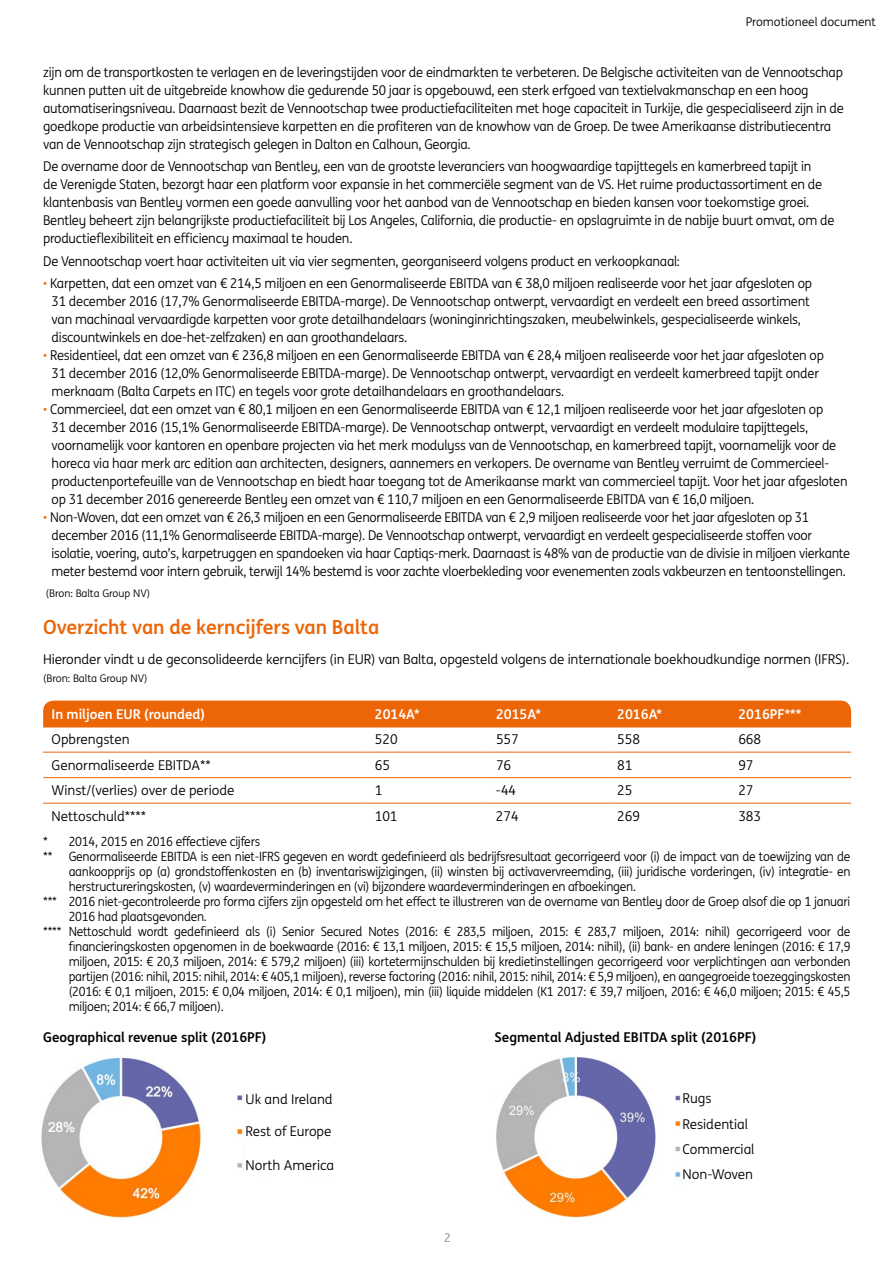
<style>
.page{position:relative;width:893px;height:1263px;background:#fff}
.page>*{position:absolute;margin:0;border:0;box-sizing:border-box;transform-origin:0 0}
.t1{font:700 19.5px "ING Me";color:#ec6608}
.t2{font:13.5px/18px "ING Me";letter-spacing:-.015em;color:#000;scale:.96 1}
.t3{font:13.5px/18px "ING Me";letter-spacing:-.015em;color:#000;scale:.95 1}
.t4{font:13.5px/26.4px "ING Me";letter-spacing:-.015em;color:#000}
.t5{font:700 13.5px "ING Me";color:#000}
.t6{font:700 13.5px "ING Me";color:#fff}
.t7{font:12.75px/15px "ING Me";letter-spacing:-.02em;color:#000;scale:.95 1}
.t8{font:12px "ING Me";color:#000}
.t9{font:12px "ING Me";color:#878787}
.t10{font:10.5px "ING Me";color:#000}
.s1{color:#ec6608}
</style>
<div class="page">
<div style="left:43px;top:701px;width:808px;height:25px;background:#ec6608"></div>
<img style="left:496px;top:1057px;width:185px;height:161px">
<img style="left:41px;top:1057px;width:249px;height:161px">
<div style="left:246px;top:1090px;width:105px;height:17px;background:#fff"></div>
<div style="left:246px;top:1157px;width:105px;height:17px;background:#fff"></div>
<div style="left:246px;top:1126px;width:105px;height:33px;background:#fff"></div>
<hr style="left:43px;top:726px;width:323px;height:1px;background:#ec6608">
<hr style="left:366px;top:726px;width:121px;height:1px;background:#ec6608">
<hr style="left:487px;top:726px;width:122px;height:1px;background:#ec6608">
<hr style="left:609px;top:726px;width:121px;height:1px;background:#ec6608">
<hr style="left:730px;top:726px;width:121px;height:1px;background:#ec6608">
<hr style="left:43px;top:752px;width:323px;height:1px;background:#ec6608">
<hr style="left:366px;top:752px;width:121px;height:1px;background:#ec6608">
<hr style="left:487px;top:752px;width:122px;height:1px;background:#ec6608">
<hr style="left:609px;top:752px;width:121px;height:1px;background:#ec6608">
<hr style="left:730px;top:752px;width:121px;height:1px;background:#ec6608">
<hr style="left:43px;top:777px;width:323px;height:1px;background:#ec6608">
<hr style="left:366px;top:777px;width:121px;height:1px;background:#ec6608">
<hr style="left:487px;top:777px;width:122px;height:1px;background:#ec6608">
<hr style="left:609px;top:777px;width:121px;height:1px;background:#ec6608">
<hr style="left:730px;top:777px;width:121px;height:1px;background:#ec6608">
<hr style="left:43px;top:803px;width:323px;height:1px;background:#ec6608">
<hr style="left:366px;top:803px;width:121px;height:1px;background:#ec6608">
<hr style="left:487px;top:803px;width:122px;height:1px;background:#ec6608">
<hr style="left:609px;top:803px;width:121px;height:1px;background:#ec6608">
<hr style="left:730px;top:803px;width:121px;height:1px;background:#ec6608">
<p class="t8" style="left:746px;top:14px;width:132px">Promotioneel document</p>
<p class="t2" style="left:43px;top:63px;width:835px">zijn om de transportkosten te verlagen en de leveringstijden voor de eindmarkten te verbeteren. De Belgische activiteiten van de Vennootschap kunnen putten uit de uitgebreide knowhow die gedurende 50 jaar is opgebouwd, een sterk erfgoed van textielvakmanschap en een hoog automatiseringsniveau. Daarnaast bezit de Vennootschap twee productiefaciliteiten met hoge capaciteit in Turkije, die gespecialiseerd zijn in de goedkope productie van arbeidsintensieve karpetten en die profiteren van de knowhow van de Groep. De twee Amerikaanse distributiecentra van de Vennootschap zijn strategisch gelegen in Dalton en Calhoun, Georgia.</p>
<p class="t2" style="left:43px;top:157px;width:826px">De overname door de Vennootschap van Bentley, een van de grootste leveranciers van hoogwaardige tapijttegels en kamerbreed tapijt in<br>de Verenigde Staten, bezorgt haar een platform voor expansie in het commerciële segment van de VS. Het ruime productassortiment en de klantenbasis van Bentley vormen een goede aanvulling voor het aanbod van de Vennootschap en bieden kansen voor toekomstige groei.<br>Bentley beheert zijn belangrijkste productiefaciliteit bij Los Angeles, California, die productie- en opslagruimte in de nabije buurt omvat, om de productieflexibiliteit en efficiency maximaal te houden.</p>
<p class="t2" style="left:43px;top:251px;width:665px">De Vennootschap voert haar activiteiten uit via vier segmenten, georganiseerd volgens product en verkoopkanaal:</p>
<p class="t2" style="left:52px;top:273px;width:794px;text-indent:-9px"><span class="s1">•</span> Karpetten, dat een omzet van € 214,5 miljoen en een Genormaliseerde EBITDA van € 38,0 miljoen realiseerde voor het jaar afgesloten op 31 december 2016 (17,7% Genormaliseerde EBITDA-marge). De Vennootschap ontwerpt, vervaardigt en verdeelt een breed assortiment van machinaal vervaardigde karpetten voor grote detailhandelaars (woninginrichtingszaken, meubelwinkels, gespecialiseerde winkels, discountwinkels en doe-het-zelfzaken) en aan groothandelaars.</p>
<p class="t2" style="left:52px;top:345px;width:806px;text-indent:-9px"><span class="s1">•</span> Residentieel, dat een omzet van € 236,8 miljoen en een Genormaliseerde EBITDA van € 28,4 miljoen realiseerde voor het jaar afgesloten op<br>31 december 2016 (12,0% Genormaliseerde EBITDA-marge). De Vennootschap ontwerpt, vervaardigt en verdeelt kamerbreed tapijt onder merknaam (Balta Carpets en ITC) en tegels voor grote detailhandelaars en groothandelaars.</p>
<p class="t2" style="left:52px;top:399px;width:831px;text-indent:-9px"><span class="s1">•</span> Commercieel, dat een omzet van € 80,1 miljoen en een Genormaliseerde EBITDA van € 12,1 miljoen realiseerde voor het jaar afgesloten op<br>31 december 2016 (15,1% Genormaliseerde EBITDA-marge). De Vennootschap ontwerpt, vervaardigt en verdeelt modulaire tapijttegels, voornamelijk voor kantoren en openbare projecten via het merk modulyss van de Vennootschap, en kamerbreed tapijt, voornamelijk voor de horeca via haar merk arc edition aan architecten, designers, aannemers en verkopers. De overname van Bentley verruimt de Commercieel&shy;productenportefeuille van de Vennootschap en biedt haar toegang tot de Amerikaanse markt van commercieel tapijt. Voor het jaar afgesloten op 31 december 2016 genereerde Bentley een omzet van € 110,7 miljoen en een Genormaliseerde EBITDA van € 16,0 miljoen.</p>
<p class="t3" style="left:52px;top:507px;width:842px;text-indent:-8px"><span class="s1">•</span> Non-Woven, dat een omzet van € 26,3 miljoen en een Genormaliseerde EBITDA van € 2,9 miljoen realiseerde voor het jaar afgesloten op 31 december 2016 (11,1% Genormaliseerde EBITDA-marge). De Vennootschap ontwerpt, vervaardigt en verdeelt gespecialiseerde stoffen voor isolatie, voering, auto’s, karpetruggen en spandoeken via haar Captiqs-merk. Daarnaast is 48% van de productie van de divisie in miljoen vierkante meter bestemd voor intern gebruik, terwijl 14% bestemd is voor zachte vloerbekleding voor evenementen zoals vakbeurzen en tentoonstellingen.</p>
<p class="t10" style="left:46px;top:586px;width:106px">(Bron: Balta Group NV)</p>
<h1 class="t1" style="left:43px;top:611px;width:338px">Overzicht van de kerncijfers van Balta</h1>
<p class="t4" style="left:43px;top:646px;width:808px">Hieronder vindt u de geconsolideerde kerncijfers (in EUR) van Balta, opgesteld volgens de internationale boekhoudkundige normen (IFRS).</p>
<p class="t10" style="left:43px;top:671px;width:106px">(Bron: Balta Group NV)</p>
<p class="t6" style="left:52px;top:703px;width:155px">In miljoen EUR (rounded)</p>
<p class="t6" style="left:375px;top:703px;width:46px">2014A*</p>
<p class="t6" style="left:496px;top:703px;width:46px">2015A*</p>
<p class="t6" style="left:617px;top:703px;width:46px">2016A*</p>
<p class="t6" style="left:738px;top:703px;width:65px">2016PF***</p>
<p class="t4" style="left:52px;top:726px;width:79px">Opbrengsten</p>
<p class="t4" style="left:375px;top:726px;width:24px">520</p>
<p class="t4" style="left:496px;top:726px;width:24px">557</p>
<p class="t4" style="left:617px;top:726px;width:24px">558</p>
<p class="t4" style="left:738px;top:726px;width:24px">668</p>
<p class="t4" style="left:52px;top:751px;width:160px">Genormaliseerde EBITDA**</p>
<p class="t4" style="left:375px;top:751px;width:17px">65</p>
<p class="t4" style="left:496px;top:751px;width:17px">76</p>
<p class="t4" style="left:617px;top:751px;width:17px">81</p>
<p class="t4" style="left:738px;top:751px;width:17px">97</p>
<p class="t4" style="left:52px;top:777px;width:184px">Winst/(verlies) over de periode</p>
<p class="t4" style="left:375px;top:777px;width:9px">1</p>
<p class="t4" style="left:496px;top:777px;width:22px">-44</p>
<p class="t4" style="left:617px;top:777px;width:17px">25</p>
<p class="t4" style="left:738px;top:777px;width:17px">27</p>
<p class="t4" style="left:52px;top:802px;width:96px">Nettoschuld****</p>
<p class="t4" style="left:375px;top:802px;width:24px">101</p>
<p class="t4" style="left:496px;top:802px;width:24px">274</p>
<p class="t4" style="left:617px;top:802px;width:24px">269</p>
<p class="t4" style="left:738px;top:802px;width:24px">383</p>
<p class="t7" style="left:43px;top:833px;width:230px">* 2014, 2015 en 2016 effectieve cijfers **</p>
<p class="t7" style="left:69px;top:848px;width:824px">Genormaliseerde EBITDA is een niet-IFRS gegeven en wordt gedefinieerd als bedrijfsresultaat gecorrigeerd voor (i) de impact van de toewijzing van de</p>
<p class="t7" style="left:69px;top:863px;width:824px">aankoopprijs op (a) grondstoffenkosten en (b) inventariswijzigingen, (ii) winsten bij activavervreemding, (iii) juridische vorderingen, (iv) integratie- en</p>
<p class="t7" style="left:69px;top:878px;width:599px">herstructureringskosten, (v) waardeverminderingen en (vi) bijzondere waardeverminderingen en afboekingen.</p>
<p class="t7" style="left:43px;top:893px;width:851px">*** 2016 niet-gecontroleerde pro forma cijfers zijn opgesteld om het effect te illustreren van de overname van Bentley door de Groep alsof die op 1 januari</p>
<p class="t7" style="left:69px;top:908px;width:147px">2016 had plaatsgevonden.</p>
<p class="t7" style="left:43px;top:923px;width:851px">**** Nettoschuld wordt gedefinieerd als (i) Senior Secured Notes (2016: € 283,5 miljoen, 2015: € 283,7 miljoen, 2014: nihil) gecorrigeerd voor de</p>
<p class="t7" style="left:69px;top:938px;width:824px">financieringskosten opgenomen in de boekwaarde (2016: € 13,1 miljoen, 2015: € 15,5 miljoen, 2014: nihil), (ii) bank- en andere leningen (2016: € 17,9</p>
<p class="t7" style="left:69px;top:953px;width:824px">miljoen, 2015: € 20,3 miljoen, 2014: € 579,2 miljoen) (iii) kortetermijnschulden bij kredietinstellingen gecorrigeerd voor verplichtingen aan verbonden</p>
<p class="t7" style="left:69px;top:968px;width:824px">partijen (2016: nihil, 2015: nihil, 2014: € 405,1 miljoen), reverse factoring (2016: nihil, 2015: nihil, 2014: € 5,9 miljoen), en aangegroeide toezeggingskosten</p>
<p class="t7" style="left:69px;top:983px;width:824px">(2016: € 0,1 miljoen, 2015: € 0,04 miljoen, 2014: € 0,1 miljoen), min (iii) liquide middelen (K1 2017: € 39,7 miljoen, 2016: € 46,0 miljoen; 2015: € 45,5</p>
<p class="t7" style="left:69px;top:998px;width:165px">miljoen; 2014: € 66,7 miljoen).</p>
<p class="t5" style="left:43px;top:1026px;width:225px">Geographical revenue split (2016PF)</p>
<p class="t5" style="left:495px;top:1026px;width:263px">Segmental Adjusted EBITDA split (2016PF)</p>
<p class="t4" style="left:246px;top:1085px;width:89px">Uk and Ireland</p>
<p class="t4" style="left:246px;top:1118px;width:87px">Rest of Europe</p>
<p class="t4" style="left:246px;top:1152px;width:90px">North America</p>
<p class="t9" style="left:444px;top:1229px;width:8px">2</p>
<p class="t4" style="left:682px;top:1084px;width:67px">Rugs<br>Residential</p>
<p class="t4" style="left:682px;top:1136px;width:73px;line-height:24.9px">Commercial<br>Non-Woven</p>
</div>
